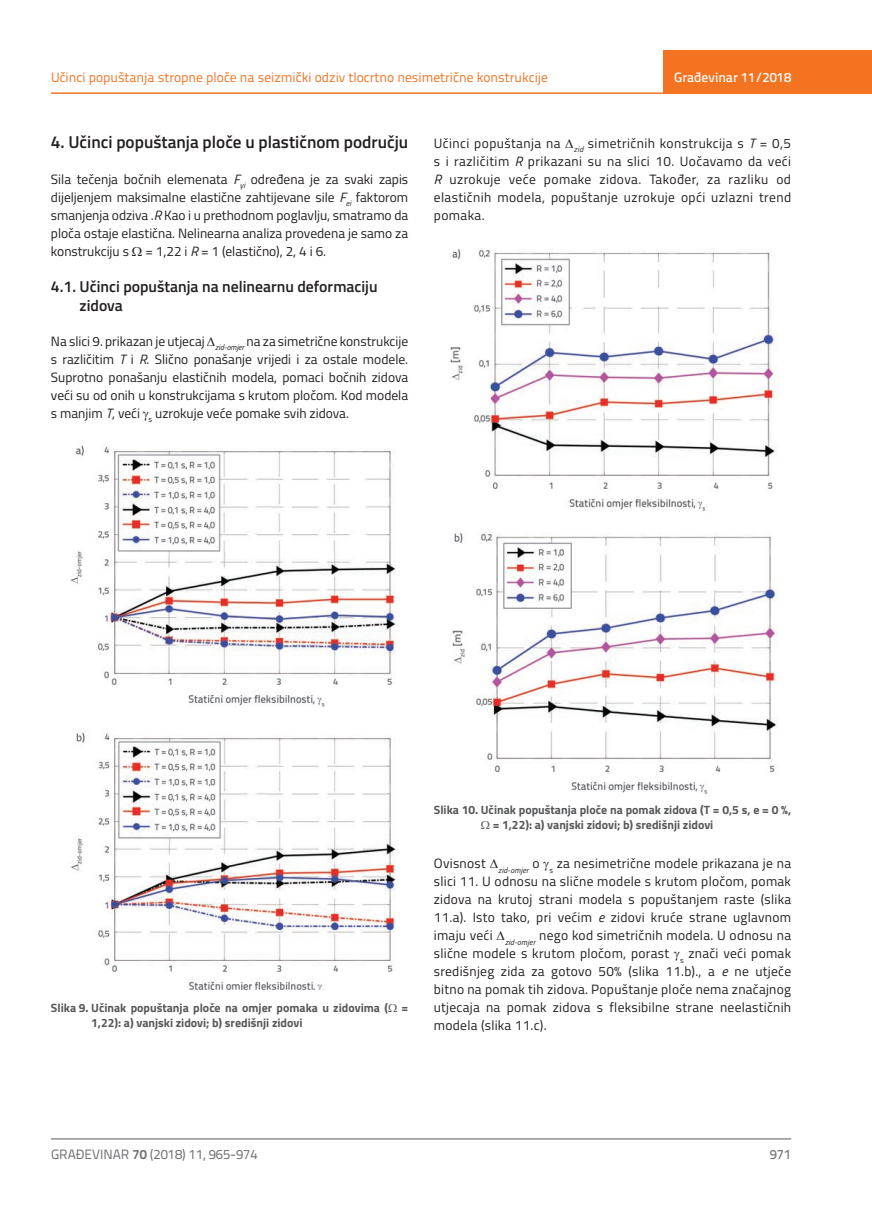
<style>
.page{position:relative;width:872px;height:1212px;background:#fff}
.page>*{position:absolute;margin:0;border:0;box-sizing:border-box;transform-origin:0 0}
.t1{font:600 17.25px "Titillium";color:#231f20}
.t2{font:600 15.75px/19.5px "Titillium";color:#231f20}
.t3{font:13.5px/18px "Titillium";letter-spacing:.005em;color:#231f20;text-align:justify}
.t4{font:13.5px "Titillium Text 22 L";color:#f47321}
.t5{font:13.5px "Titillium Text 22 L";color:#6c6d70}
.t6{font:500 13.5px "Titillium Text 22 L";color:#fff}
.t7{font:500 13.5px "Titillium Text 22 L";color:#787a7d}
.t8{font:700 12px/15px "Titillium";color:#57585a}
.s1{font-style:italic}
.s2{font-weight:700}
</style>
<div class="page">
<hr style="left:51px;top:92px;width:821px;height:2px;background:#f47321">
<div style="left:663px;top:50px;width:209px;height:44px;background:#f47321"></div>
<hr style="left:51px;top:1139px;width:740px;height:1px;background:#57585a">
<img style="left:70px;top:446px;width:326px;height:260px">
<img style="left:71px;top:733px;width:325px;height:257px">
<img style="left:450px;top:249px;width:328px;height:262px">
<img style="left:452px;top:533px;width:326px;height:261px">
<p class="t4" style="left:51px;top:68px;width:498px">Učinci popuštanja stropne ploče na seizmički odziv tlocrtno nesimetrične konstrukcije</p>
<p class="t6" style="left:674px;top:67px;width:118px">Građevinar 11/2018</p>
<p class="t1" style="left:51px;top:129px;width:359px">4. Učinci popuštanja ploče u plastičnom području</p>
<p class="t3" style="left:51px;top:169px;width:359px">Sila tečenja bočnih elemenata <span class="s1">F</span><sub>yi</sub> određena je za svaki zapis dijeljenjem maksimalne elastične zahtijevane sile <span class="s1">F</span><sub>ei</sub> faktorom smanjenja odziva .<span class="s1">R</span> Kao i u prethodnom poglavlju, smatramo da ploča ostaje elastična. Nelinearna analiza provedena je samo za konstrukciju s = 1,22 i <span class="s1">R</span> = 1 (elastično), 2, 4 i 6.</p>
<p class="t2" style="left:80px;top:276px;width:299px;text-indent:-29px">4.1. Učinci popuštanja na nelinearnu deformaciju zidova</p>
<p class="t3" style="left:51px;top:331px;width:359px">Na slici 9. prikazan je utjecaj <sub>zid-omjer</sub> na za simetrične konstrukcije s različitim <span class="s1">T</span> i <span class="s1">R</span>. Slično ponašanje vrijedi i za ostale modele.<br>Suprotno ponašanju elastičnih modela, pomaci bočnih zidova veći su od onih u konstrukcijama s krutom pločom. Kod modela s manjim <span class="s1">T</span>, veći <sub>s</sub> uzrokuje veće pomake svih zidova.</p>
<p class="t3" style="left:434px;top:133px;width:359px">Učinci popuštanja na <sub>zid</sub> simetričnih konstrukcija s <span class="s1">T</span> = 0,5 s i različitim <span class="s1">R</span> prikazani su na slici 10. Uočavamo da veći <span class="s1">R</span> uzrokuje veće pomake zidova. Također, za razliku od elastičnih modela, popuštanje uzrokuje opći uzlazni trend pomaka.</p>
<p class="t8" style="left:91px;top:1000px;width:318px;text-indent:-40px">Slika 9. Učinak popuštanja ploče na omjer pomaka u zidovima ( =<br>1,22): a) vanjski zidovi; b) središnji zidovi</p>
<p class="t8" style="left:493px;top:802px;width:300px;text-indent:-59px">Slika 10. Učinak popuštanja ploče na pomak zidova (T = 0,5 s, e = 0 %, = 1,22): a) vanjski zidovi; b) središnji zidovi</p>
<p class="t3" style="left:434px;top:854px;width:359px">Ovisnost <sub>zid-omjer</sub> o <sub>s</sub> za nesimetrične modele prikazana je na slici 11. U odnosu na slične modele s krutom pločom, pomak zidova na krutoj strani modela s popuštanjem raste (slika 11.a). Isto tako, pri većim <span class="s1">e</span> zidovi kruće strane uglavnom imaju veći <sub>zid-omjer</sub> nego kod simetričnih modela. U odnosu na slične modele s krutom pločom, porast <sub>s</sub> znači veći pomak središnjeg zida za gotovo 50% (slika 11.b)., a <span class="s1">e</span> ne utječe bitno na pomak tih zidova. Popuštanje ploče nema značajnog utjecaja na pomak zidova s fleksibilne strane neelastičnih modela (slika 11.c).</p>
<p class="t5" style="left:51px;top:1144px;width:208px">GRAĐEVINAR <span class="s2">70</span> (2018) 11, 965-974</p>
<p class="t7" style="left:769px;top:1144px;width:23px">971</p>
</div>
